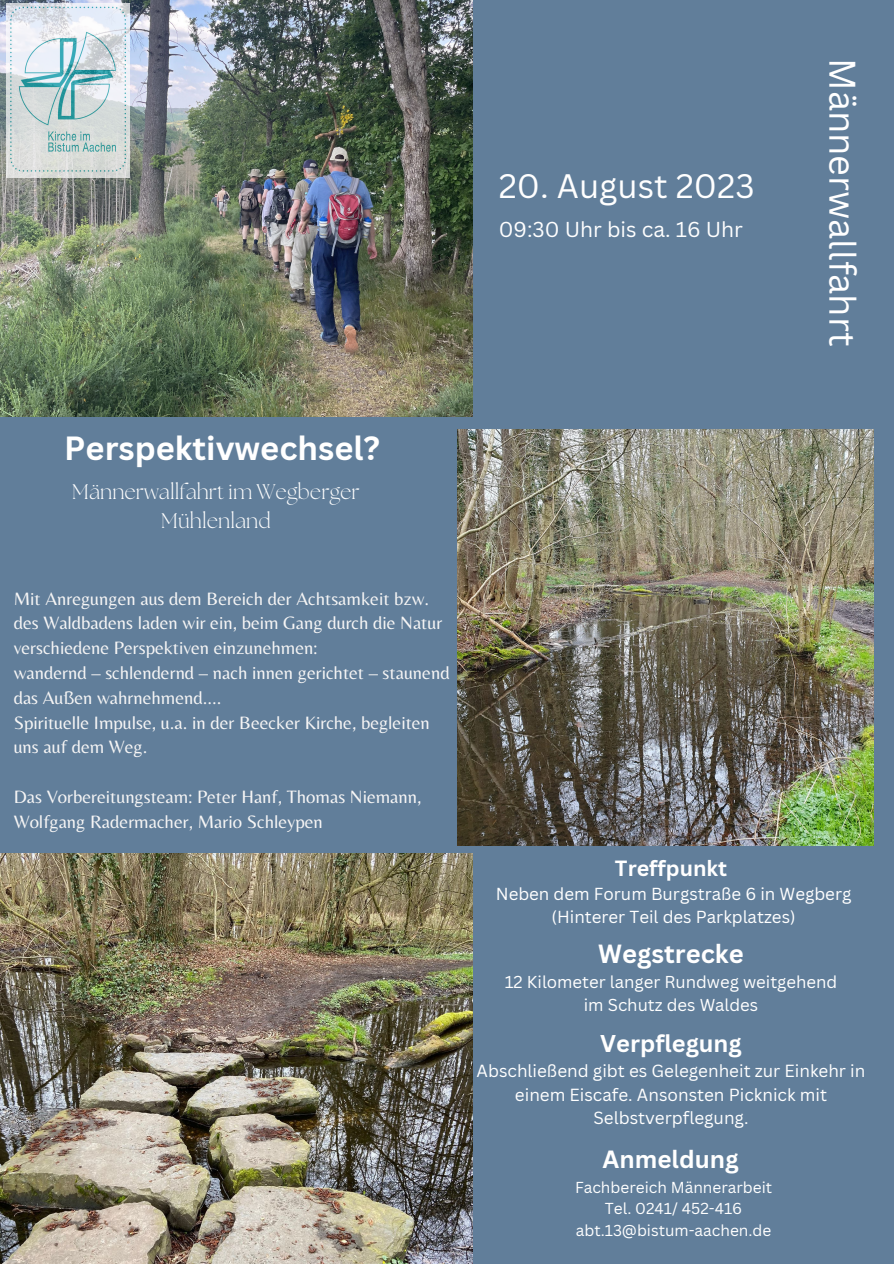
<style>
.page{position:relative;width:894px;height:1264px;background:#fff}
.page>*{position:absolute;margin:0;border:0;box-sizing:border-box;transform-origin:0 0}
.t1{font:36px "Canva Sans";color:#fff}
.t2{font:33px "Canva Sans";color:#fff}
.t3{font:700 32.7px "Canva Sans";color:#fff}
.t4{font:700 25.65px "Canva Sans";color:#fff}
.t5{font:700 24.3px "Canva Sans";color:#fff}
.t6{font:700 23.55px "Canva Sans";color:#fff}
.t7{font:700 21.45px "Canva Sans";color:#fff}
.t8{font:300 21px/29.2px "The Seasons";color:#fff;text-align:center}
.t9{font:21px "Canva Sans";color:#fff}
.t10{font:18.6px/24.8px "Belleza";color:#f6f5f5}
.t11{font:17.1px/23.5px "Canva Sans";color:#fff;text-align:center}
.t12{font:16.95px/23.7px "Canva Sans";color:#fff;text-align:center}
.t13{font:16.8px/22.5px "Canva Sans";color:#fff;text-align:center}
.t14{font:15.45px "Canva Sans";color:#fff}
</style>
<div class="page">
<div style="left:0;top:0;width:893px;height:1263px;background:#617e9a"></div>
<img style="left:0;top:0;width:472px;height:417px">
<img style="left:457px;top:430px;width:416px;height:415px">
<img style="left:0;top:853px;width:472px;height:410px">
<img style="left:7px;top:3px;width:122px;height:175px">
<p class="t2" style="left:498px;top:163px;width:257px">20. August 2023</p>
<p class="t9" style="left:498px;top:215px;width:246px">09:30 Uhr bis ca. 16 Uhr</p>
<p class="t1" style="left:867px;top:58px;width:290px;rotate:90deg">Männerwallfahrt</p>
<p class="t3" style="left:64px;top:425px;width:317px">Perspektivwechsel?</p>
<p class="t8" style="left:72px;top:478px;width:289px">Männerwallfahrt im Wegberger<br>Mühlenland</p>
<p class="t10" style="left:14px;top:585px;width:430px">Mit Anregungen aus dem Bereich der Achtsamkeit bzw. des Waldbadens laden wir ein, beim Gang durch die Natur verschiedene Perspektiven einzunehmen:</p>
<p class="t10" style="left:14px;top:660px;width:437px">wandernd – schlendernd – nach innen gerichtet – staunend das Außen wahrnehmend….</p>
<p class="t10" style="left:14px;top:709px;width:417px">Spirituelle Impulse, u.a. in der Beecker Kirche, begleiten uns auf dem Weg.</p>
<p class="t10" style="left:14px;top:784px;width:409px">Das Vorbereitungsteam: Peter Hanf, Thomas Niemann,<br>Wolfgang Radermacher, Mario Schleypen</p>
<p class="t7" style="left:614px;top:853px;width:114px">Treffpunkt</p>
<p class="t12" style="left:495px;top:881px;width:357px">Neben dem Forum Burgstraße 6 in Wegberg (Hinterer Teil des Parkplatzes)</p>
<p class="t4" style="left:598px;top:936px;width:147px">Wegstrecke</p>
<p class="t13" style="left:504px;top:970px;width:334px">12 Kilometer langer Rundweg weitgehend im Schutz des Waldes</p>
<p class="t6" style="left:600px;top:1026px;width:143px">Verpflegung</p>
<p class="t11" style="left:476px;top:1058px;width:390px">Abschließend gibt es Gelegenheit zur Einkehr in einem Eiscafe. Ansonsten Picknick mit<br>Selbstverpflegung.</p>
<p class="t5" style="left:602px;top:1141px;width:138px">Anmeldung</p>
<p class="t14" style="left:575px;top:1176px;width:198px">Fachbereich Männerarbeit</p>
<p class="t14" style="left:604px;top:1197px;width:139px">Tel. 0241/ 452-416</p>
<p class="t14" style="left:575px;top:1218px;width:197px">abt.13@bistum-aachen.de</p>
</div>
